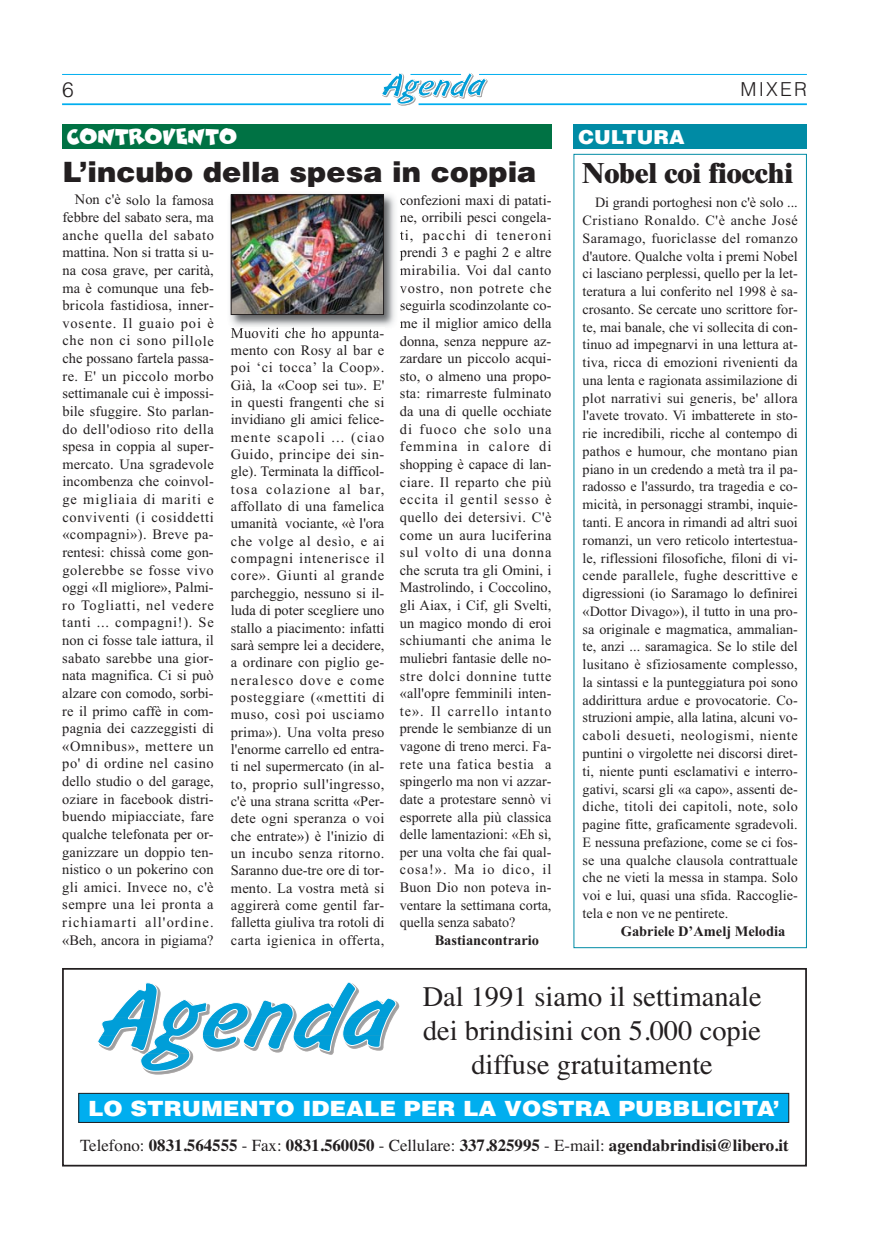
<style>
.page{position:relative;width:869px;height:1241px;background:#fff}
.page>*{position:absolute;margin:0;border:0;box-sizing:border-box;transform-origin:0 0}
.t1{font:28.35px/33.9px "Times";color:#231f20;text-align:center}
.t2{font:900 28px "Helvetica";color:#231f20}
.t3{font:800 28px "Times";color:#231f20}
.t4{font:900 21px "Helvetica";color:#fff;scale:1.1 1}
.t5{font:300 21px "Helvetica";color:#231f20}
.t6{font:900 19.25px "Helvetica";color:#fff;scale:1.04 1}
.t7{font:300 19.25px "Helvetica";letter-spacing:.11em;color:#231f20}
.t8{font:18.38px "Comics";color:#fff}
.t9{font:700 16.8px "Times";color:#231f20}
.t10{font:14.53px/17.7px "Times New Roman";letter-spacing:.035em;color:#231f20;text-align:justify}
.t11{font:14.35px/17.7px "Times New Roman";color:#231f20;text-align:justify}
.t12{font:700 14.35px "Times New Roman";color:#231f20}
.t13{font:14.17px/17.7px "Times New Roman";color:#231f20;text-align:justify}
.s1{font-weight:400}
</style>
<div class="page">
<hr style="left:418px;top:103px;width:388px;height:2px;background:#00aeef">
<hr style="left:62px;top:103px;width:328px;height:2px;background:#00aeef">
<hr style="left:479px;top:74px;width:327px;height:1px;background:#00aeef">
<hr style="left:62px;top:74px;width:329px;height:1px;background:#00aeef">
<svg style="left:381px;top:73px;width:106px;height:33px"></svg>
<div style="left:573px;top:124px;width:233px;height:25px;background:#008ba5"></div>
<div style="left:62px;top:124px;width:489px;height:25px;background:#007244"></div>
<img style="left:230px;top:194px;width:165px;height:133px">
<img style="left:294px;top:327px;width:84px;height:5px">
<img style="left:231px;top:327px;width:63px;height:5px">
<svg style="left:399px;top:233px;width:2px;height:42px"></svg>
<img style="left:233px;top:196px;width:148px;height:117px">
<div style="left:231px;top:194px;width:152px;height:121px;border:1px solid #231f20"></div>
<div style="left:62px;top:967px;width:744px;height:199px;border:2px solid #231f20"></div>
<svg style="left:97px;top:982px;width:303px;height:93px"></svg>
<div style="left:79px;top:1093px;width:709px;height:29px;background:#00aeef"></div>
<div style="left:78px;top:1092px;width:710px;height:30px;border:1px solid #231f20"></div>
<h3 class="t5" style="left:62px;top:81px;width:13px">6</h3>
<h3 class="t7" style="left:740px;top:82px;width:68px">MIXER</h3>
<h3 class="t6" style="left:578px;top:130px;width:103px">CULTURA</h3>
<h2 class="t3" style="left:582px;top:163px;width:212px">Nobel coi fiocchi</h2>
<p class="t13" style="left:582px;top:195px;width:216px;text-indent:12px">Di grandi portoghesi non c'è solo ...<br>Cristiano Ronaldo. C'è anche José Saramago, fuoriclasse del romanzo d'autore. Qualche volta i premi Nobel ci lasciano perplessi, quello per la let&shy;teratura a lui conferito nel 1998 è sa&shy;crosanto. Se cercate uno scrittore for&shy;te, mai banale, che vi sollecita di con&shy;tinuo ad impegnarvi in una lettura at&shy;tiva, ricca di emozioni rivenienti da una lenta e ragionata assimilazione di plot narrativi sui generis, be' allora l'avete trovato. Vi imbatterete in sto&shy;rie incredibili, ricche al contempo di pathos e humour, che montano pian piano in un credendo a metà tra il pa&shy;radosso e l'assurdo, tra tragedia e co&shy;micità, in personaggi strambi, inquie&shy;tanti. E ancora in rimandi ad altri suoi romanzi, un vero reticolo intertestua&shy;le, riflessioni filosofiche, filoni di vi&shy;cende parallele, fughe descrittive e digressioni (io Saramago lo definirei «Dottor Divago»), il tutto in una pro&shy;sa originale e magmatica, ammalian&shy;te, anzi ... saramagica. Se lo stile del lusitano è sfiziosamente complesso, la sintassi e la punteggiatura poi sono addirittura ardue e provocatorie. Co&shy;struzioni ampie, alla latina, alcuni vo&shy;caboli desueti, neologismi, niente puntini o virgolette nei discorsi diret&shy;ti, niente punti esclamativi e interro&shy;gativi, scarsi gli «a capo», assenti de&shy;diche, titoli dei capitoli, note, solo pagine fitte, graficamente sgradevoli.<br>E nessuna prefazione, come se ci fos&shy;se una qualche clausola contrattuale che ne vieti la messa in stampa. Solo voi e lui, quasi una sfida. Raccoglie&shy;tela e non ve ne pentirete.</p>
<p class="t12" style="left:620px;top:926px;width:166px">Gabriele D’Amelj Melodia</p>
<p class="t8" style="left:67px;top:127px;width:171px">CONTROVENTO</p>
<h2 class="t2" style="left:62px;top:161px;width:475px">L’incubo della spesa in coppia</h2>
<p class="t10" style="left:62px;top:192px;width:153px;text-indent:13px">Non c'è solo la famosa febbre del sabato sera, ma anche quella del sabato mattina. Non si tratta si u&shy;na cosa grave, per carità, ma è comunque una feb&shy;bricola fastidiosa, inner&shy;vosente. Il guaio poi è che non ci sono pillole che possano fartela passa&shy;re. E' un piccolo morbo settimanale cui è impossi&shy;bile sfuggire. Sto parlan&shy;do dell'odioso rito della spesa in coppia al super&shy;mercato. Una sgradevole incombenza che coinvol&shy;ge migliaia di mariti e conviventi (i cosiddetti «compagni»). Breve pa&shy;rentesi: chissà come gon&shy;golerebbe se fosse vivo oggi «Il migliore», Palmi&shy;ro Togliatti, nel vedere tanti ... compagni!). Se non ci fosse tale iattura, il sabato sarebbe una gior&shy;nata magnifica. Ci si può alzare con comodo, sorbi&shy;re il primo caffè in com&shy;pagnia dei cazzeggisti di «Omnibus», mettere un po' di ordine nel casino dello studio o del garage, oziare in facebook distri&shy;buendo mipiacciate, fare qualche telefonata per or&shy;ganizzare un doppio ten&shy;nistico o un pokerino con gli amici. Invece no, c'è sempre una lei pronta a richiamarti all'ordine. «Beh, ancora in pigiama?</p>
<p class="t11" style="left:399px;top:192px;width:153px">confezioni maxi di patati&shy;ne, orribili pesci congela&shy;ti, pacchi di teneroni prendi 3 e paghi 2 e altre mirabilia. Voi dal canto vostro, non potrete che seguirla scodinzolante co&shy;me il miglior amico della donna, senza neppure az&shy;zardare un piccolo acqui&shy;sto, o almeno una propo&shy;sta: rimarreste fulminato da una di quelle occhiate di fuoco che solo una femmina in calore di shopping è capace di lan&shy;ciare. Il reparto che più eccita il gentil sesso è quello dei detersivi. C'è come un aura luciferina sul volto di una donna che scruta tra gli Omini, i Mastrolindo, i Coccolino, gli Aiax, i Cif, gli Svelti, un magico mondo di eroi schiumanti che anima le muliebri fantasie delle no&shy;stre dolci donnine tutte «all'opre femminili inten&shy;te». Il carrello intanto prende le sembianze di un vagone di treno merci. Fa&shy;rete una fatica bestia a spingerlo ma non vi azzar&shy;date a protestare sennò vi esporrete alla più classica delle lamentazioni: «Eh sì, per una volta che fai qual&shy;cosa!». Ma io dico, il Buon Dio non poteva in&shy;ventare la settimana corta, quella senza sabato?</p>
<p class="t11" style="left:231px;top:325px;width:155px">Muoviti che ho appunta&shy;mento con Rosy al bar e poi ‘ci tocca’ la Coop».<br>Già, la «Coop sei tu». E' in questi frangenti che si invidiano gli amici felice&shy;mente scapoli ... (ciao Guido, principe dei sin&shy;gle). Terminata la difficol&shy;tosa colazione al bar, affollato di una famelica umanità vociante, «è l'ora che volge al desìo, e ai compagni intenerisce il core». Giunti al grande parcheggio, nessuno si il&shy;luda di poter scegliere uno stallo a piacimento: infatti sarà sempre lei a decidere, a ordinare con piglio ge&shy;neralesco dove e come posteggiare («mettiti di muso, così poi usciamo prima»). Una volta preso l'enorme carrello ed entra&shy;ti nel supermercato (in al&shy;to, proprio sull'ingresso, c'è una strana scritta «Per&shy;dete ogni speranza o voi che entrate») è l'inizio di un incubo senza ritorno.<br>Saranno due-tre ore di tor&shy;mento. La vostra metà si aggirerà come gentil far&shy;falletta giuliva tra rotoli di carta igienica in offerta,</p>
<p class="t12" style="left:434px;top:935px;width:106px">Bastiancontrario</p>
<h1 class="t1" style="left:422px;top:981px;width:340px">Dal 1991 siamo il settimanale dei brindisini con 5.000 copie diffuse gratuitamente</h1>
<h3 class="t4" style="left:88px;top:1100px;width:629px">LO STRUMENTO IDEALE PER LA VOSTRA PUBBLICITA’</h3>
<p class="t9" style="left:80px;top:1139px;width:710px"><span class="s1">Telefono:</span> 0831.564555 <span class="s1">- Fax:</span> 0831.560050 <span class="s1">- Cellulare:</span> 337.825995 <span class="s1">- E-mail:</span> agendabrindisi@libero.it</p>
</div>
